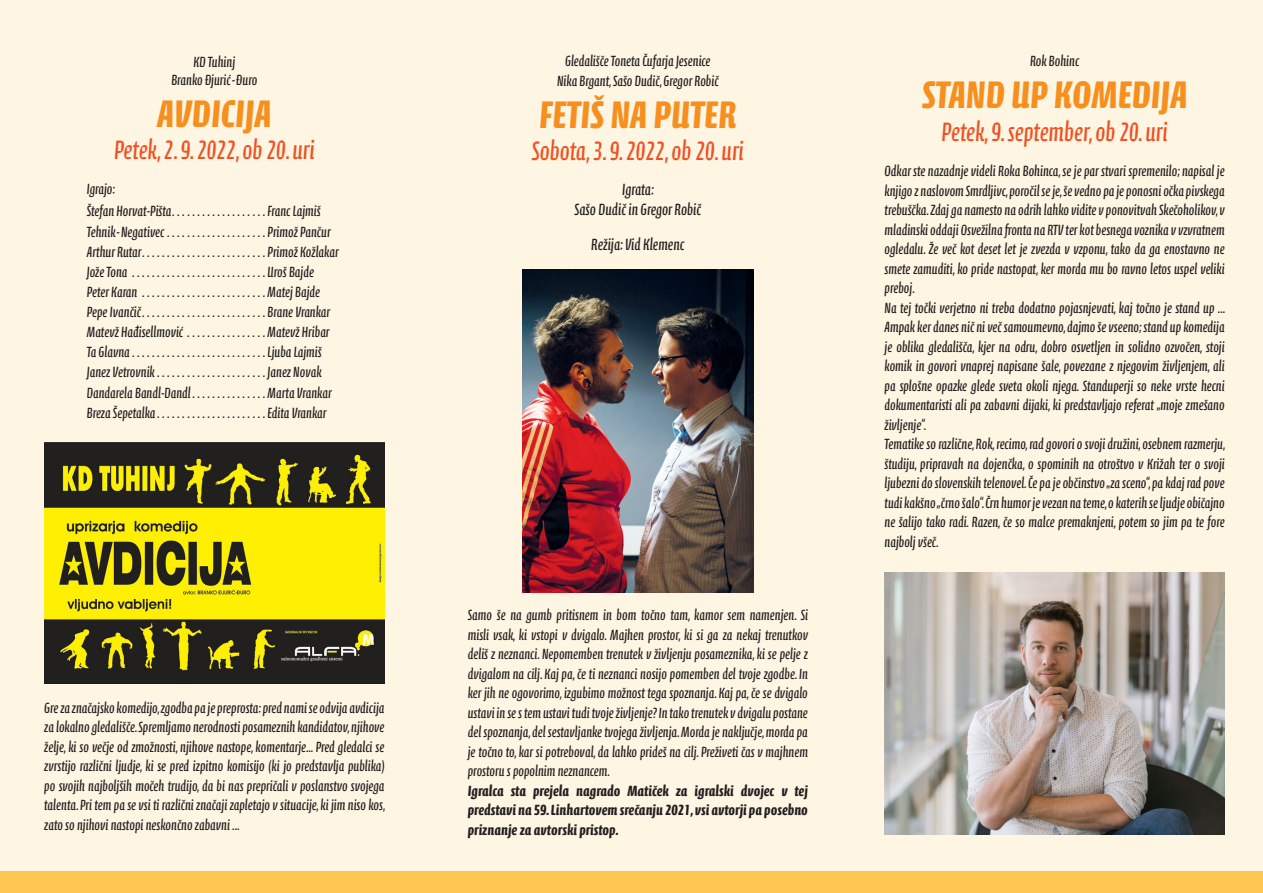
<style>
.page{position:relative;width:1263px;height:893px;background:#fef5e2}
.page>*{position:absolute;margin:0;border:0;box-sizing:border-box;transform-origin:0 0}
.naslov{font:700 39px "Calcite Pro";color:#f68f1e}
.igralci__rezija{font:27px "Calcite Pro";color:#f05022}
.igralci__rezija-2{font:16.5px "Calcite Pro";color:#231f20}
.igralci__rezija-3{font:15px/19.5px "Calcite Pro";color:#231f20;text-align:justify}
.igralci__rezija-4{font:700 15px/19.5px "Calcite Pro";color:#231f20;text-align:justify}
</style>
<div class="page">
<div style="left:0;top:871px;width:1263px;height:22px;background:#fec752"></div>
<img style="left:44px;top:443px;width:341px;height:241px">
<img style="left:523px;top:269px;width:230px;height:323px">
<img style="left:884px;top:573px;width:341px;height:261px">
<p class="igralci__rezija-3" style="left:194px;top:52px;width:43px">KD Tuhinj</p>
<p class="igralci__rezija-3" style="left:171px;top:70px;width:88px">Branko Đjurić - Đuro</p>
<p class="naslov" style="left:157px;top:91px;width:116px">AVDICIJA</p>
<p class="igralci__rezija" style="left:114px;top:135px;width:202px">Petek, 2. 9. 2022, ob 20. uri</p>
<p class="igralci__rezija-3" style="left:87px;top:179px;width:30px">Igrajo:</p>
<p class="igralci__rezija-3" style="left:87px;top:202px;width:89px">Štefan Horvat-Pišta ...................</p>
<p class="igralci__rezija-3" style="left:268px;top:202px;width:55px">Franc Lajmiš</p>
<p class="igralci__rezija-3" style="left:87px;top:222px;width:82px">Tehnik - Negativec ....................</p>
<p class="igralci__rezija-3" style="left:268px;top:222px;width:65px">Primož Pančur</p>
<p class="igralci__rezija-3" style="left:87px;top:242px;width:59px">Arthur Rutar.........................</p>
<p class="igralci__rezija-3" style="left:268px;top:242px;width:73px">Primož Kožlakar</p>
<p class="igralci__rezija-3" style="left:87px;top:262px;width:47px">Jože Tona...........................</p>
<p class="igralci__rezija-3" style="left:268px;top:262px;width:48px">Uroš Bajde</p>
<p class="igralci__rezija-3" style="left:87px;top:282px;width:57px">Peter Karan .........................</p>
<p class="igralci__rezija-3" style="left:268px;top:282px;width:54px">Matej Bajde</p>
<p class="igralci__rezija-3" style="left:87px;top:302px;width:59px">Pepe Ivančič .........................</p>
<p class="igralci__rezija-3" style="left:268px;top:302px;width:64px">Brane Vrankar</p>
<p class="igralci__rezija-3" style="left:87px;top:322px;width:102px">Matevž Hađisellmović................</p>
<p class="igralci__rezija-3" style="left:268px;top:322px;width:63px">Matevž Hribar</p>
<p class="igralci__rezija-3" style="left:87px;top:343px;width:47px">Ta Glavna...........................</p>
<p class="igralci__rezija-3" style="left:268px;top:343px;width:56px">Ljuba Lajmiš</p>
<p class="igralci__rezija-3" style="left:87px;top:363px;width:72px">Janez Vetrovnik......................</p>
<p class="igralci__rezija-3" style="left:268px;top:363px;width:56px">Janez Novak</p>
<p class="igralci__rezija-3" style="left:87px;top:383px;width:108px">Dandarela Bandl-Dandl...............</p>
<p class="igralci__rezija-3" style="left:268px;top:383px;width:66px">Marta Vrankar</p>
<p class="igralci__rezija-3" style="left:87px;top:403px;width:73px">Breza Šepetalka ......................</p>
<p class="igralci__rezija-3" style="left:268px;top:403px;width:60px">Edita Vrankar</p>
<p class="igralci__rezija-3" style="left:44px;top:698px;width:343px">Gre za značajsko komedijo,zgodba pa je preprosta: pred nami se odvija avdicija za lokalno gledališče. Spremljamo nerodnosti posameznih kandidatov, njihove želje, ki so večje od zmožnosti, njihove nastope, komentarje... Pred gledalci se zvrstijo različni ljudje, ki se pred izpitno komisijo (ki jo predstavlja publika) po svojih najboljših močeh trudijo, da bi nas prepričali v poslanstvo svojega talenta. Pri tem pa se vsi ti različni značaji zapletajo v situacije, ki jim niso kos, zato so njihovi nastopi neskončno zabavni ...</p>
<p class="igralci__rezija-3" style="left:565px;top:51px;width:147px">Gledališče Toneta Čufarja Jesenice</p>
<p class="igralci__rezija-3" style="left:557px;top:71px;width:163px">Nika Brgant, Sašo Dudič, Gregor Robič</p>
<p class="naslov" style="left:539px;top:92px;width:199px">FETIŠ NA PUTER</p>
<p class="igralci__rezija" style="left:532px;top:135px;width:213px">Sobota, 3. 9. 2022, ob 20. uri</p>
<p class="igralci__rezija-2" style="left:622px;top:180px;width:34px">Igrata:</p>
<p class="igralci__rezija-2" style="left:574px;top:200px;width:128px">Sašo Dudič in Gregor Robič</p>
<p class="igralci__rezija-2" style="left:591px;top:234px;width:95px">Režija: Vid Klemenc</p>
<p class="igralci__rezija-3" style="left:468px;top:605px;width:342px">Samo še na gumb pritisnem in bom točno tam, kamor sem namenjen. Si misli vsak, ki vstopi v dvigalo. Majhen prostor, ki si ga za nekaj trenutkov deliš z neznanci. Nepomemben trenutek v življenju posameznika, ki se pelje z dvigalom na cilj. Kaj pa, če ti neznanci nosijo pomemben del tvoje zgodbe. In ker jih ne ogovorimo, izgubimo možnost tega spoznanja. Kaj pa, če se dvigalo ustavi in se s tem ustavi tudi tvoje življenje? In tako trenutek v dvigalu postane del spoznanja, del sestavljanke tvojega življenja. Morda je naključje, morda pa je točno to, kar si potreboval, da lahko prideš na cilj. Preživeti čas v majhnem prostoru s popolnim neznancem.</p>
<p class="igralci__rezija-4" style="left:468px;top:781px;width:342px">Igralca sta prejela nagrado Matiček za igralski dvojec v tej predstavi na 59. Linhartovem srečanju 2021, vsi avtorji pa posebno priznanje za avtorski pristop.</p>
<p class="igralci__rezija-3" style="left:1030px;top:51px;width:51px">Rok Bohinc</p>
<p class="naslov" style="left:922px;top:72px;width:267px">STAND UP KOMEDIJA</p>
<p class="igralci__rezija" style="left:941px;top:116px;width:228px">Petek, 9. september, ob 20. uri</p>
<p class="igralci__rezija-3" style="left:884px;top:162px;width:342px">Odkar ste nazadnje videli Roka Bohinca, se je par stvari spremenilo; napisal je knjigo z naslovom Smrdljivc,poročil se je,še vedno pa je ponosni očka pivskega trebuščka. Zdaj ga namesto na odrih lahko vidite v ponovitvah Skečoholikov, v mladinski oddaji Osvežilna fronta na RTV ter kot besnega voznika v vzvratnem ogledalu. Že več kot deset let je zvezda v vzponu, tako da ga enostavno ne smete zamuditi, ko pride nastopat, ker morda mu bo ravno letos uspel veliki preboj.</p>
<p class="igralci__rezija-3" style="left:884px;top:298px;width:343px">Na tej točki verjetno ni treba dodatno pojasnjevati, kaj točno je stand up ...<br>Ampak ker danes nič ni več samoumevno, dajmo še vseeno; stand up komedija je oblika gledališča, kjer na odru, dobro osvetljen in solidno ozvočen, stoji komik in govori vnaprej napisane šale, povezane z njegovim življenjem, ali pa splošne opazke glede sveta okoli njega. Standuperji so neke vrste hecni dokumentaristi ali pa zabavni dijaki, ki predstavljajo referat „moje zmešano življenje“.</p>
<p class="igralci__rezija-3" style="left:884px;top:435px;width:343px">Tematike so različne, Rok, recimo, rad govori o svoji družini, osebnem razmerju, študiju, pripravah na dojenčka, o spominih na otroštvo v Križah ter o svoji ljubezni do slovenskih telenovel. Če pa je občinstvo „za sceno“, pa kdaj rad pove tudi kakšno „črno šalo“.Črn humor je vezan na teme,o katerih se ljudje običajno ne šalijo tako radi. Razen, če so malce premaknjeni, potem so jim pa te fore najbolj všeč.</p>
</div>
